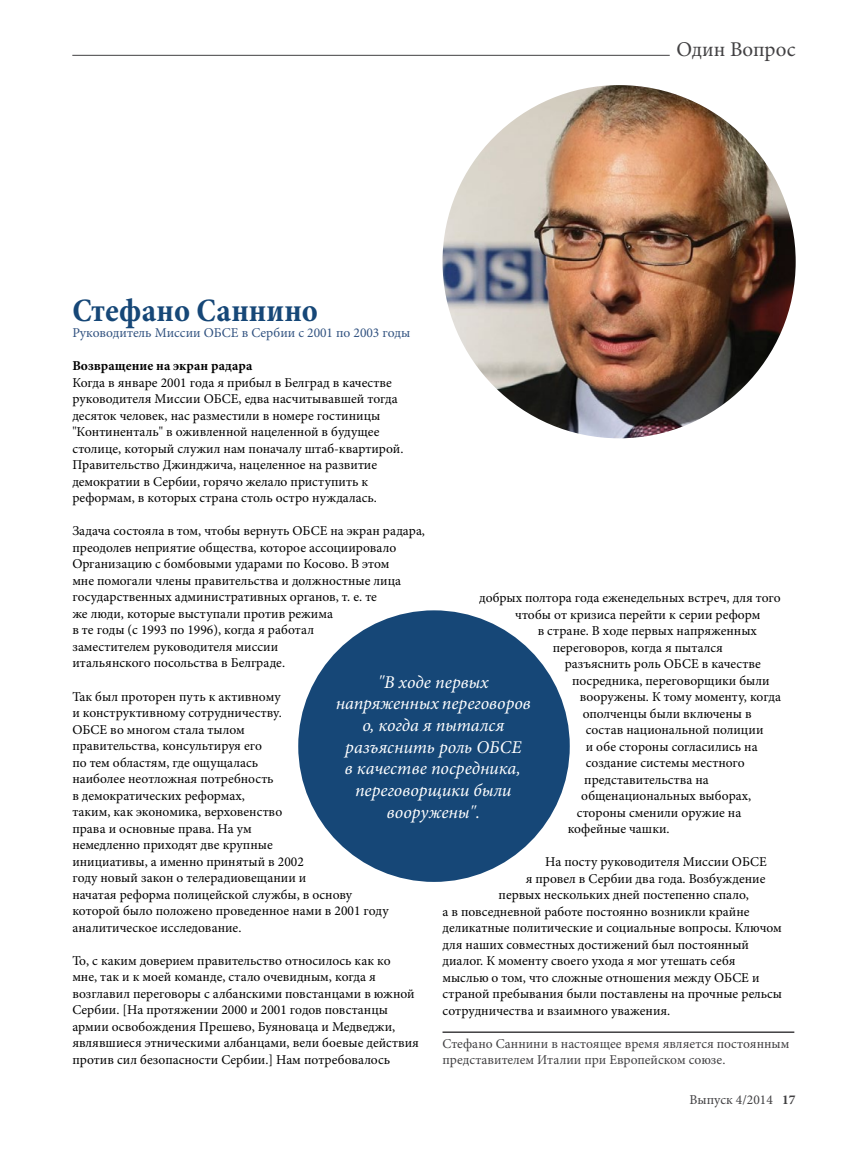
<style>
.page{position:relative;width:851px;height:1149px;background:#fff}
.page>*{position:absolute;margin:0;border:0;box-sizing:border-box;transform-origin:0 0}
.t1{font:700 condensed 33px "Minion Pro";color:#164777}
.t2{font:21px "Minion Pro";color:#414042}
.t3{font:italic 18px/21.6px "Minion Pro";color:#fff;text-align:center}
.t4{font:13.5px/16.5px "Minion Pro";color:#000}
.t5{font:13.5px/16.2px "Minion Pro";color:#414042}
.t6{font:13.5px "Minion Pro";color:#315280}
.t7{font:700 13.5px "Minion Pro";color:#000}
.s1{font-weight:700}
</style>
<div class="page">
<hr style="left:72px;top:55px;width:597px;height:1px;background:#414042">
<hr style="left:442px;top:1031px;width:352px;height:1px;background:#414042">
<div style="left:298px;top:610px;width:271px;height:271px;background:#164777;border-radius:50%"></div>
<img style="left:442px;top:85px;width:353px;height:353px;border-radius:176px">
<h2 class="t2" style="left:676px;top:35px;width:120px">Один Вопрос</h2>
<h1 class="t1" style="left:72px;top:288px;width:247px">Стефано Саннино</h1>
<p class="t6" style="left:72px;top:324px;width:339px">Руководитель Миссии ОБСЕ в Сербии с 2001 по 2003 годы</p>
<p class="t7" style="left:72px;top:356px;width:181px">Возвращение на экран радара</p>
<p class="t4" style="left:72px;top:374px;width:332px">Когда в январе 2001 года я прибыл в Белград в качестве руководителя Миссии ОБСЕ, едва насчитывавшей тогда десяток человек, нас разместили в номере гостиницы "Континенталь" в оживленной нацеленной в будущее столице, который служил нам поначалу штаб-квартирой.<br>Правительство Джинджича, нацеленное на развитие демократии в Сербии, горячо желало приступить к реформам, в которых страна столь остро нуждалась.</p>
<p class="t4" style="left:72px;top:522px;width:354px">Задача состояла в том, чтобы вернуть ОБСЕ на экран радара, преодолев неприятие общества, которое ассоциировало Организацию с бомбовыми ударами по Косово. В этом<br>мне помогали члены правительства и должностные лица государственных административных органов, т. е. те<br>же люди, которые выступали против режима<br>в те годы (с 1993 по 1996), когда я работал<br>заместителем руководителя миссии<br>итальянского посольства в Белграде.</p>
<p class="t4" style="left:72px;top:687px;width:318px">Так был проторен путь к активному<br>и конструктивному сотрудничеству.<br>ОБСЕ во многом стала тылом<br>правительства, консультируя его<br>по тем областям, где ощущалась<br>наиболее неотложная потребность<br>в демократических реформах,<br>таким, как экономика, верховенство<br>права и основные права. На ум<br>немедленно приходят две крупные<br>инициативы, а именно принятый в 2002<br>году новый закон о телерадиовещании и<br>начатая реформа полицейской службы, в основу которой было положено проведенное нами в 2001 году аналитическое исследование.</p>
<p class="t4" style="left:72px;top:951px;width:348px">То, с каким доверием правительство относилось как ко<br>мне, так и к моей команде, стало очевидным, когда я возглавил переговоры с албанскими повстанцами в южной Сербии. [На протяжении 2000 и 2001 годов повстанцы армии освобождения Прешево, Буяноваца и Медведжи, являвшиеся этническими албанцами, вели боевые действия против сил безопасности Сербии.] Нам потребовалось</p>
<p class="t4" style="left:479px;top:589px;width:303px">добрых полтора года еженедельных встреч, для того</p>
<p class="t4" style="left:515px;top:606px;width:247px">чтобы от кризиса перейти к серии реформ</p>
<p class="t4" style="left:537px;top:622px;width:221px">в стране. В ходе первых напряженных</p>
<p class="t4" style="left:552px;top:639px;width:172px">переговоров, когда я пытался</p>
<p class="t4" style="left:564px;top:655px;width:198px">разъяснить роль ОБСЕ в качестве</p>
<p class="t4" style="left:572px;top:672px;width:199px">посредника, переговорщики были</p>
<p class="t4" style="left:579px;top:688px;width:203px">вооружены. К тому моменту, когда</p>
<p class="t4" style="left:582px;top:705px;width:170px">ополченцы были включены в</p>
<p class="t4" style="left:585px;top:721px;width:179px">состав национальной полиции</p>
<p class="t4" style="left:585px;top:738px;width:173px">и обе стороны согласились на</p>
<p class="t4" style="left:585px;top:754px;width:160px">создание системы местного</p>
<p class="t4" style="left:584px;top:771px;width:126px">представительства на</p>
<p class="t4" style="left:581px;top:787px;width:171px">общенациональных выборах,</p>
<p class="t4" style="left:576px;top:804px;width:166px">стороны сменили оружие на</p>
<p class="t4" style="left:567px;top:820px;width:103px">кофейные чашки.</p>
<p class="t4" style="left:545px;top:853px;width:223px">На посту руководителя Миссии ОБСЕ</p>
<p class="t4" style="left:525px;top:870px;width:241px">я провел в Сербии два года. Возбуждение</p>
<p class="t4" style="left:498px;top:886px;width:252px">первых нескольких дней постепенно спало,</p>
<p class="t4" style="left:442px;top:903px;width:308px">а в повседневной работе постоянно возникли крайне</p>
<p class="t4" style="left:442px;top:919px;width:341px">деликатные политические и социальные вопросы. Ключом</p>
<p class="t4" style="left:442px;top:936px;width:308px">для наших совместных достижений был постоянный</p>
<p class="t4" style="left:442px;top:952px;width:294px">диалог. К моменту своего ухода я мог утешать себя</p>
<p class="t4" style="left:442px;top:969px;width:318px">мыслью о том, что сложные отношения между ОБСЕ и</p>
<p class="t4" style="left:442px;top:985px;width:341px">страной пребывания были поставлены на прочные рельсы</p>
<p class="t4" style="left:442px;top:1002px;width:229px">сотрудничества и взаимного уважения.</p>
<p class="t5" style="left:442px;top:1034px;width:348px">Стефано Саннини в настоящее время является постоянным представителем Италии при Европейском союзе.</p>
<h3 class="t3" style="left:336px;top:671px;width:196px">"В ходе первых напряженных переговоров o, когда я пытался разъяснить роль ОБСЕ<br>в качестве посредника, переговорщики были вооружены".</h3>
<p class="t5" style="left:689px;top:1091px;width:108px">Выпуск 4/2014 <span class="s1">17</span></p>
</div>
